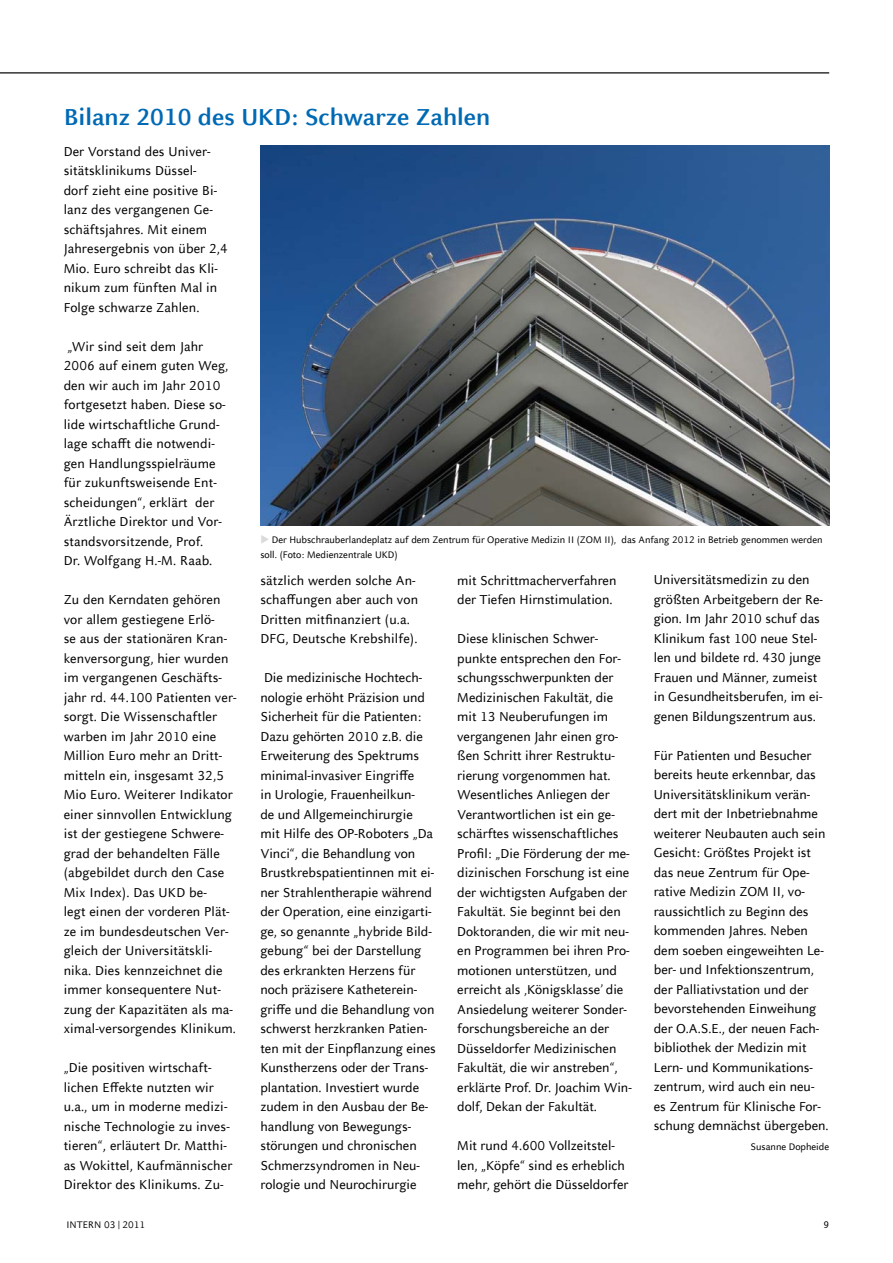
<style>
.page{position:relative;width:893px;height:1263px;background:#fff}
.page>*{position:absolute;margin:0;border:0;box-sizing:border-box;transform-origin:0 0}
.t1{font:700 25.5px "Celeste Sans Offc Pro";color:#0069b4}
.t2{font:14.25px/19.5px "Celeste Sans Offc Pro";color:#000}
.t3{font:10.5px/14.7px "Celeste Sans Offc Pro";color:#000}
.s1{color:#dadada}
</style>
<div class="page">
<hr style="left:0;top:72px;width:829px;height:1px;background:#000">
<img style="left:260px;top:145px;width:569px;height:381px">
<h1 class="t1" style="left:64px;top:101px;width:428px">Bilanz 2010 des UKD: Schwarze Zahlen</h1>
<p class="t2" style="left:64px;top:141px;width:166px">Der Vorstand des Univer&shy;sitätsklinikums Düssel-<br>dorf zieht eine positive Bi&shy;lanz des vergangenen Ge&shy;schäftsjahres. Mit einem<br>Jahresergebnis von über 2,4<br>Mio. Euro schreibt das Kli&shy;nikum zum fünften Mal in<br>Folge schwarze Zahlen.</p>
<p class="t2" style="left:64px;top:336px;width:166px">„Wir sind seit dem Jahr<br>2006 auf einem guten Weg, den wir auch im Jahr 2010 fortgesetzt haben. Diese so&shy;lide wirtschaftliche Grund&shy;lage schafft die notwendi&shy;gen Handlungsspielräume für zukunftsweisende Ent&shy;scheidungen“, erklärt der<br>Ärztliche Direktor und Vor&shy;standsvorsitzende, Prof.<br>Dr. Wolfgang H.-M. Raab.</p>
<p class="t2" style="left:64px;top:589px;width:174px">Zu den Kerndaten gehören vor allem gestiegene Erlö-<br>se aus der stationären Kran&shy;kenversorgung, hier wurden im vergangenen Geschäfts&shy;jahr rd. 44.100 Patienten ver&shy;sorgt. Die Wissenschaftler warben im Jahr 2010 eine<br>Million Euro mehr an Dritt&shy;mitteln ein, insgesamt 32,5<br>Mio Euro. Weiterer Indikator einer sinnvollen Entwicklung ist der gestiegene Schwere&shy;grad der behandelten Fälle (abgebildet durch den Case<br>Mix Index). Das UKD be-<br>legt einen der vorderen Plät&shy;ze im bundesdeutschen Ver&shy;gleich der Universitätskli&shy;nika. Dies kennzeichnet die immer konsequentere Nut&shy;zung der Kapazitäten als ma&shy;ximal-versorgendes Klinikum.</p>
<p class="t2" style="left:64px;top:1057px;width:170px">„Die positiven wirtschaft&shy;lichen Effekte nutzten wir u.a., um in moderne medizi&shy;nische Technologie zu inves&shy;tieren“, erläutert Dr. Matthi&shy;as Wokittel, Kaufmännischer<br>Direktor des Klinikums. Zu-</p>
<p class="t3" style="left:260px;top:532px;width:564px"><span class="s1">◆</span> Der Hubschrauberlandeplatz auf dem Zentrum für Operative Medizin II (ZOM II), das Anfang 2012 in Betrieb genommen werden soll. (Foto: Medienzentrale UKD)</p>
<p class="t2" style="left:654px;top:570px;width:171px">Universitätsmedizin zu den größten Arbeitgebern der Re&shy;gion. Im Jahr 2010 schuf das<br>Klinikum fast 100 neue Stel&shy;len und bildete rd. 430 junge<br>Frauen und Männer, zumeist in Gesundheitsberufen, im ei&shy;genen Bildungszentrum aus.</p>
<p class="t2" style="left:654px;top:745px;width:176px">Für Patienten und Besucher bereits heute erkennbar, das<br>Universitätsklinikum verän&shy;dert mit der Inbetriebnahme weiterer Neubauten auch sein<br>Gesicht: Größtes Projekt ist das neue Zentrum für Ope&shy;rative Medizin ZOM II, vo&shy;raussichtlich zu Beginn des kommenden Jahres. Neben dem soeben eingeweihten Le&shy;ber- und Infektionszentrum, der Palliativstation und der bevorstehenden Einweihung der O.A.S.E., der neuen Fach&shy;bibliothek der Medizin mit<br>Lern- und Kommunikations&shy;zentrum, wird auch ein neu&shy;es Zentrum für Klinische For&shy;schung demnächst übergeben.</p>
<p class="t3" style="left:751px;top:1139px;width:80px">Susanne Dopheide</p>
<p class="t2" style="left:457px;top:570px;width:161px">mit Schrittmacherverfahren der Tiefen Hirnstimulation.</p>
<p class="t2" style="left:457px;top:628px;width:176px">Diese klinischen Schwer&shy;punkte entsprechen den For&shy;schungsschwerpunkten der<br>Medizinischen Fakultät, die mit 13 Neuberufungen im vergangenen Jahr einen gro&shy;ßen Schritt ihrer Restruktu&shy;rierung vorgenommen hat.<br>Wesentliches Anliegen der<br>Verantwortlichen ist ein ge&shy;schärftes wissenschaftliches<br>Profil: „Die Förderung der me&shy;dizinischen Forschung ist eine der wichtigsten Aufgaben der<br>Fakultät. Sie beginnt bei den<br>Doktoranden, die wir mit neu&shy;en Programmen bei ihren Pro&shy;motionen unterstützen, und erreicht als ‚Königsklasse’ die<br>Ansiedelung weiterer Sonder&shy;forschungsbereiche an der<br>Düsseldorfer Medizinischen<br>Fakultät, die wir anstreben“, erklärte Prof. Dr. Joachim Win&shy;dolf, Dekan der Fakultät.</p>
<p class="t2" style="left:457px;top:1135px;width:173px">Mit rund 4.600 Vollzeitstel&shy;len, „Köpfe“ sind es erheblich mehr, gehört die Düsseldorfer</p>
<p class="t2" style="left:260px;top:570px;width:159px">sätzlich werden solche An&shy;schaffungen aber auch von<br>Dritten mitfinanziert (u.a.<br>DFG, Deutsche Krebshilfe).</p>
<p class="t2" style="left:260px;top:668px;width:177px">Die medizinische Hochtech&shy;nologie erhöht Präzision und<br>Sicherheit für die Patienten:<br>Dazu gehörten 2010 z.B. die<br>Erweiterung des Spektrums minimal-invasiver Eingriffe<br>in Urologie, Frauenheilkun-<br>de und Allgemeinchirurgie<br>mit Hilfe des OP-Roboters „Da<br>Vinci“, die Behandlung von<br>Brustkrebspatientinnen mit ei&shy;ner Strahlentherapie während der Operation, eine einzigarti&shy;ge, so genannte „hybride Bild&shy;gebung“ bei der Darstellung des erkrankten Herzens für noch präzisere Katheterein&shy;griffe und die Behandlung von schwerst herzkranken Patien&shy;ten mit der Einpflanzung eines<br>Kunstherzens oder der Trans&shy;plantation. Investiert wurde zudem in den Ausbau der Be&shy;handlung von Bewegungs&shy;störungen und chronischen<br>Schmerzsyndromen in Neu&shy;rologie und Neurochirurgie</p>
<p class="t3" style="left:66px;top:1217px;width:80px">INTERN 03 | 2011</p>
<p class="t3" style="left:823px;top:1217px;width:7px">9</p>
</div>
